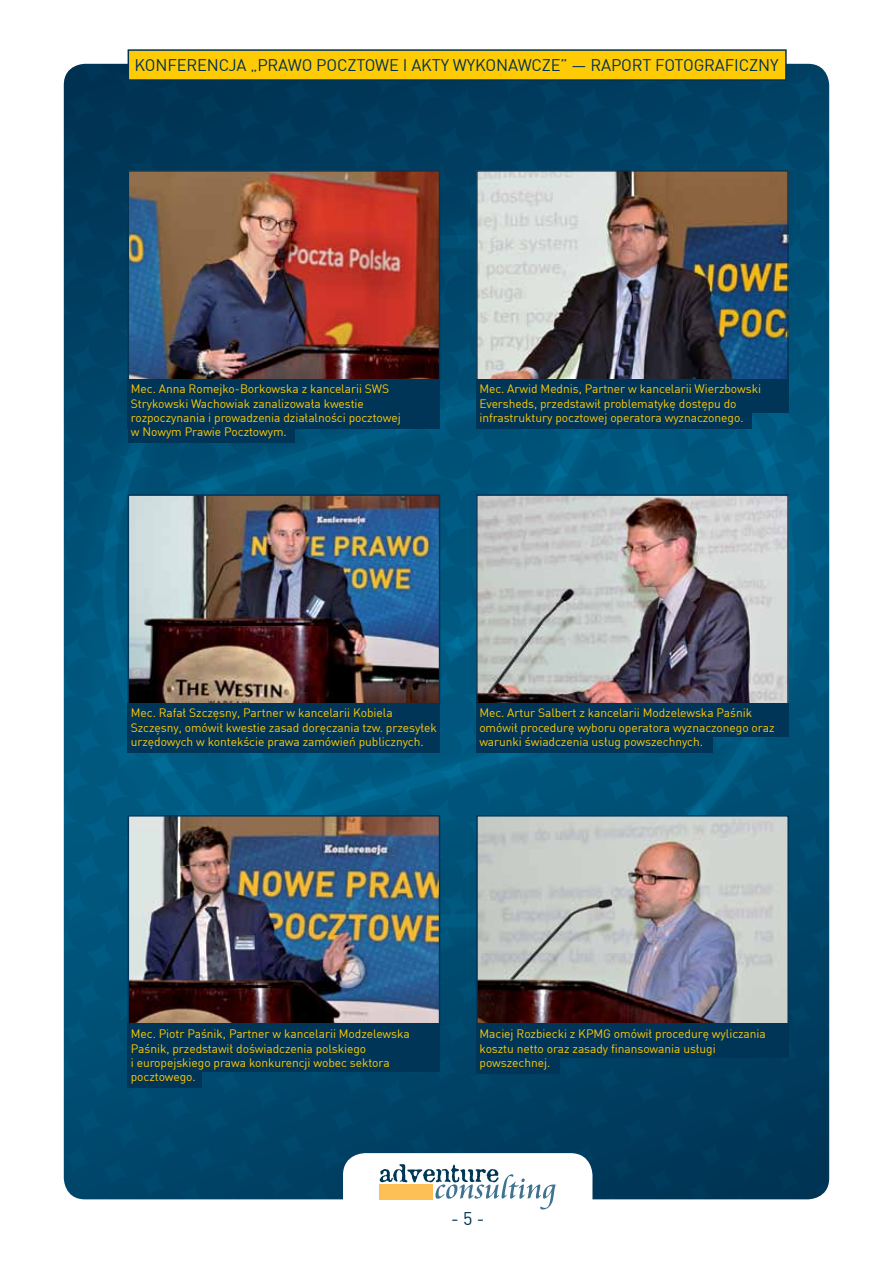
<style>
.page{position:relative;width:893px;height:1263px;background:#fff}
.page>*{position:absolute;margin:0;border:0;box-sizing:border-box;transform-origin:0 0}
.t1{font:18px "DINCE";color:#003152}
.t2{font:16.5px "DINCE";letter-spacing:-.01em;color:#003152}
.t3{font:12px/14.4px "DINCE";letter-spacing:-.005em;color:#ffcb05}
</style>
<div class="page">
<img style="left:64px;top:64px;width:765px;height:1135px">
<div style="left:344px;top:1154px;width:248px;height:103px;background:#fff;border-radius:21px"></div>
<div style="left:343px;top:1153px;width:249px;height:105px;border:2px solid #fff;border-radius:21px"></div>
<div style="left:128px;top:49px;width:659px;height:32px;background:#ffcb05;border:2px solid #003253"></div>
<svg style="left:380px;top:1164px;width:176px;height:45px"></svg>
<div style="left:379px;top:1184px;width:54px;height:16px;background:#fdc057"></div>
<img style="left:131px;top:173px;width:306px;height:205px">
<div style="left:128px;top:170px;width:312px;height:211px;border:2px solid #003557"></div>
<img style="left:479px;top:173px;width:307px;height:205px">
<div style="left:476px;top:170px;width:313px;height:211px;border:2px solid #003557"></div>
<div style="left:128px;top:379px;width:312px;height:19px;background:#003557"></div>
<div style="left:476px;top:379px;width:312px;height:19px;background:#003557"></div>
<div style="left:128px;top:393px;width:312px;height:20px;background:#003557"></div>
<div style="left:476px;top:393px;width:313px;height:20px;background:#003557"></div>
<div style="left:128px;top:409px;width:312px;height:20px;background:#003557"></div>
<div style="left:128px;top:423px;width:166px;height:20px;background:#003557"></div>
<div style="left:476px;top:409px;width:276px;height:20px;background:#003557"></div>
<img style="left:131px;top:497px;width:306px;height:205px">
<div style="left:128px;top:494px;width:312px;height:211px;border:2px solid #003557"></div>
<img style="left:479px;top:497px;width:307px;height:205px">
<div style="left:476px;top:494px;width:313px;height:211px;border:2px solid #003557"></div>
<div style="left:128px;top:703px;width:312px;height:20px;background:#003557"></div>
<div style="left:128px;top:718px;width:312px;height:20px;background:#003557"></div>
<div style="left:128px;top:733px;width:312px;height:20px;background:#003557"></div>
<div style="left:476px;top:703px;width:312px;height:20px;background:#003557"></div>
<div style="left:476px;top:733px;width:237px;height:20px;background:#003557"></div>
<div style="left:476px;top:718px;width:313px;height:19px;background:#003557"></div>
<img style="left:479px;top:818px;width:307px;height:204px">
<div style="left:476px;top:815px;width:313px;height:210px;border:2px solid #003557"></div>
<div style="left:476px;top:1024px;width:313px;height:19px;background:#003557"></div>
<div style="left:476px;top:1038px;width:312px;height:20px;background:#003557"></div>
<div style="left:476px;top:1054px;width:84px;height:20px;background:#003557"></div>
<img style="left:131px;top:818px;width:306px;height:204px">
<div style="left:128px;top:815px;width:312px;height:210px;border:2px solid #003557"></div>
<div style="left:128px;top:1024px;width:312px;height:19px;background:#003557"></div>
<div style="left:128px;top:1037px;width:312px;height:19px;background:#003557"></div>
<div style="left:128px;top:1052px;width:312px;height:20px;background:#003557"></div>
<div style="left:128px;top:1068px;width:74px;height:20px;background:#003557"></div>
<h2 class="t2" style="left:134px;top:54px;width:645px">KONFERENCJa „PRAWO POCZTOWE I AKTY WYKONAWCZE” — RAPORT FOTOGRAFICZNY</h2>
<p class="t3" style="left:131px;top:381px;width:271px">Mec. Anna Romejko-Borkowska z kancelarii SWS Strykowski Wachowiak zanalizowała kwestie rozpoczynania i prowadzenia działalności pocztowej w Nowym Prawie Pocztowym.</p>
<p class="t3" style="left:479px;top:381px;width:283px">Mec. Arwid Mednis, Partner w kancelarii Wierzbowski<br>Eversheds, przedstawił problematykę dostępu do infrastruktury pocztowej operatora wyznaczonego.</p>
<p class="t3" style="left:131px;top:706px;width:307px">Mec. Rafał Szczęsny, Partner w kancelarii Kobiela<br>Szczęsny, omówił kwestie zasad doręczania tzw. przesyłek urzędowych w kontekście prawa zamówień publicznych.</p>
<p class="t3" style="left:479px;top:706px;width:297px">Mec. Artur Salbert z kancelarii Modzelewska Paśnik omówił procedurę wyboru operatora wyznaczonego oraz warunki świadczenia usług powszechnych.</p>
<p class="t3" style="left:131px;top:1026px;width:280px">Mec. Piotr Paśnik, Partner w kancelarii Modzelewska Paśnik, przedstawił doświadczenia polskiego<br>i europejskiego prawa konkurencji wobec sektora pocztowego.</p>
<p class="t3" style="left:480px;top:1026px;width:288px">Maciej Rozbiecki z KPMG omówił procedurę wyliczania kosztu netto oraz zasady finansowania usługi powszechnej.</p>
<h1 class="t1" style="left:451px;top:1207px;width:35px">- 5 -</h1>
</div>
